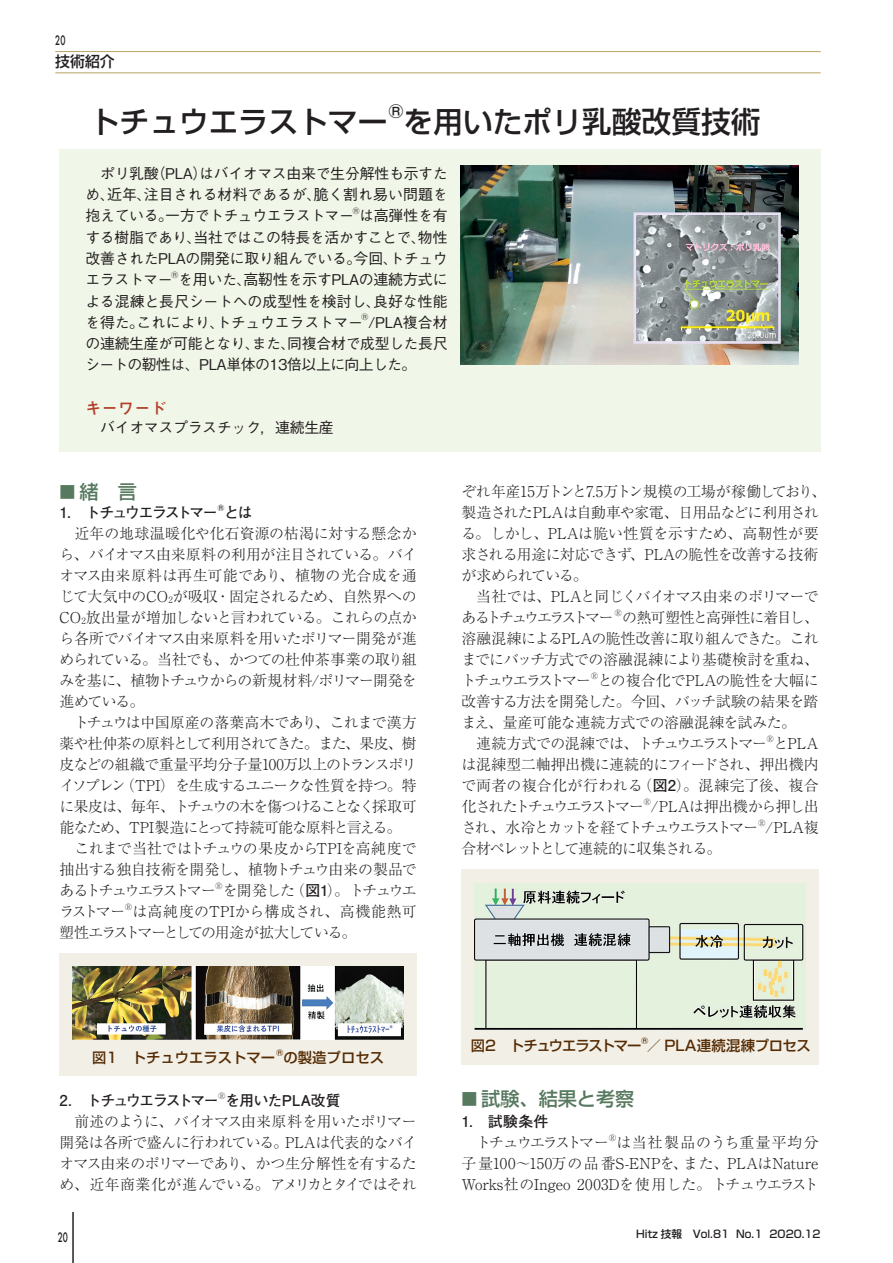
<style>
.page{position:relative;width:893px;height:1263px;background:#fff}
.page>*{position:absolute;margin:0;border:0;box-sizing:border-box;transform-origin:0 0}
.t1{font:29.7px "Shin Go Pr 5 Medium 90 pv RKSJ H";color:#231f20}
.t2{font:19.2px "Shin Go Pro Medium 90 pv RKSJ H";color:#57795f}
.t3{font:17.4px "Shin Go Pr 5 Medium 90 pv RKSJ H";color:#231f20}
.t4{font:15.9px "Mi Go MB1 Std De Bold 90 pv RKSJ H";letter-spacing:.025em;color:#b2402a}
.t5{font:14.85px/21px "Ryumin Pr 5 Light 90 pv RKSJ H";letter-spacing:-.035em;color:#231f20;text-align:justify}
.t6{font:14.85px/21.3px "Gothic BBB Pr 6 Medium 90 pv RKSJ H";letter-spacing:-.02em;color:#231f20;text-align:justify}
.t7{font:14.85px/21px "Ryumin Pr 5 Light 90 pv RKSJ H";letter-spacing:-.015em;color:#231f20}
.t8{font:14.85px/21px "Ryumin Pr 5 Light 90 pv RKSJ H";letter-spacing:-.08em;color:#231f20}
.t9{font:14.85px "Futo Go B101 Pr 6 Bold 90 pv RKSJ H";letter-spacing:-.1em;color:#231f20}
.t10{font:14.85px "Ryumin Pr 5 Light 90 pv RKSJ H";letter-spacing:-.085em;color:#231f20}
.t11{font:14.85px "Futo Go B101 Pr 6 Bold 90 pv RKSJ H";letter-spacing:-.125em;color:#231f20}
.t12{font:14.85px "Ryumin Pr 5 Light 90 pv RKSJ H";letter-spacing:-.125em;color:#231f20}
.t13{font:14.85px "Futo Go B101 Pr 6 Bold 90 pv RKSJ H";letter-spacing:-.02em;color:#231f20}
.t14{font:14.85px "Shin Go Pro Medium 90 pv RKSJ H";color:#231f20}
.t15{font:14.4px "Shin Go Pr 5 Medium 90 pv RKSJ H";letter-spacing:-.03em;color:#552b03}
.t16{font:14.4px "Shin Go Pr 5 Medium 90 pv RKSJ H";color:#552b03}
.t17{font:500 12.75px "Futura";color:#231f20;scale:.65 1}
.t18{font:10.65px "Shin Go Pro Medium 90 pv RKSJ H";color:#231f20}
.t19{font:8.7px "Ryumin Pr 5 Light 90 pv RKSJ H";color:#231f20}
.t20{font:8.7px "Gothic BBB Pr 6 Medium 90 pv RKSJ H";color:#231f20}
.t21{font:8.7px "Futo Go B101 Pr 6 Bold 90 pv RKSJ H";color:#231f20}
.t22{font:8.4px "Shin Go Pr 5 Medium 90 pv RKSJ H";color:#552b03}
.s1{font-size:15.9px}
.s2{font-size:8.7px}
.s3{font-family:"Futo Go B101 Pr 6 Bold 90 pv RKSJ H"}
</style>
<div class="page">
<hr style="left:72px;top:1212px;width:2px;height:51px;background:#231f20">
<hr style="left:55px;top:51px;width:766px;height:1px;background:#bea86d">
<hr style="left:55px;top:72px;width:766px;height:1px;background:#bea86d">
<div style="left:60px;top:149px;width:761px;height:303px;background:#f1f7e8"></div>
<img style="left:460px;top:166px;width:338px;height:198px">
<div style="left:461px;top:870px;width:358px;height:195px;background:#f2efe6"></div>
<div style="left:60px;top:954px;width:357px;height:122px;background:#f2efe6"></div>
<img style="left:72px;top:966px;width:332px;height:74px">
<img style="left:474px;top:883px;width:332px;height:146px">
<p class="t17" style="left:55px;top:32px;width:17px">20</p>
<p class="t14" style="left:55px;top:56px;width:61px">技術紹介</p>
<h1 class="t1" style="left:90px;top:110px;width:299px">トチュウエラストマー</h1>
<p class="t3" style="left:388px;top:105px;width:17px">®</p>
<h1 class="t1" style="left:403px;top:110px;width:359px">を用いたポリ乳酸改質技術</h1>
<p class="t6" style="left:85px;top:165px;width:364px">　ポリ乳酸（PLA）はバイオマス由来で生分解性も示すため、近年、注目される材料であるが、脆く割れ易い問題を抱えている。一方でトチュウエラストマーは高弾性を有</p>
<p class="t20" style="left:353px;top:208px;width:9px">®</p>
<p class="t6" style="left:85px;top:228px;width:364px">する樹脂であり、当社ではこの特長を活かすことで、物性改善されたPLAの開発に取り組んでいる。今回、トチュウエラストマーを用いた、高靭性を示すPLAの連続方式に</p>
<p class="t20" style="left:171px;top:271px;width:9px">®</p>
<p class="t6" style="left:85px;top:292px;width:364px">よる混練と長尺シートへの成型性を検討し、良好な性能を得た。これにより、トチュウエラストマー /PLA複合材</p>
<p class="t20" style="left:361px;top:314px;width:9px">®</p>
<p class="t6" style="left:85px;top:335px;width:364px">の連続生産が可能となり、また、同複合材で成型した長尺シートの靭性は、PLA単体の13倍以上に向上した。</p>
<p class="t4" style="left:86px;top:402px;width:83px">キーワード</p>
<p class="t6" style="left:86px;top:419px;width:250px">　バイオマスプラスチック，連続生産</p>
<p class="t2" style="left:60px;top:484px;width:79px"><span class="s1">■</span> 緒　言</p>
<p class="t9" style="left:60px;top:507px;width:195px">1.　トチュウエラストマーとは</p>
<p class="t21" style="left:217px;top:504px;width:9px">®</p>
<p class="t5" style="left:60px;top:525px;width:359px;text-align:left">　近年の地球温暖化や化石資源の枯渇に対する懸念から、バイオマス由来原料の利用が注目されている。バイオマス由来原料は再生可能であり、植物の光合成を通じて大気中のCO<span class="s2">2</span>が吸収・固定されるため、自然界への<br>CO<span class="s2">2</span>放出量が増加しないと言われている。これらの点から各所でバイオマス由来原料を用いたポリマー開発が進められている。当社でも、かつての杜仲茶事業の取り組みを基に、植物トチュウからの新規材料/ポリマー開発を進めている。<br>　トチュウは中国原産の落葉高木であり、これまで漢方薬や杜仲茶の原料として利用されてきた。また、果皮、樹皮などの組織で重量平均分子量100万以上のトランスポリイソプレン（TPI）を生成するユニークな性質を持つ。特に果皮は、毎年、トチュウの木を傷つけることなく採取可能なため、TPI製造にとって持続可能な原料と言える。　これまで当社ではトチュウの果皮からTPIを高純度で抽出する独自技術を開発し、植物トチュウ由来の製品であるトチュウエラストマーを開発した（<span class="s3">図1</span>）。トチュウエ</p>
<p class="t19" style="left:215px;top:882px;width:9px">®</p>
<p class="t5" style="left:60px;top:903px;width:67px">ラストマー</p>
<p class="t19" style="left:125px;top:903px;width:9px">®</p>
<p class="t7" style="left:60px;top:903px;width:359px;text-indent:73px">は高純度のTPIから構成され、高機能熱可塑性エラストマーとしての用途が拡大している。</p>
<p class="t5" style="left:461px;top:483px;width:366px;text-align:left">ぞれ年産15万トンと7.5万トン規模の工場が稼働しており、製造されたPLAは自動車や家電、日用品などに利用される。しかし、PLAは脆い性質を示すため、高靭性が要求される用途に対応できず、PLAの脆性を改善する技術が求められている。<br>　当社では、PLAと同じくバイオマス由来のポリマーであるトチュウエラストマー</p>
<p class="t19" style="left:615px;top:609px;width:9px">®</p>
<p class="t5" style="left:461px;top:609px;width:359px;text-indent:161px">の熱可塑性と高弾性に着目し、溶融混練によるPLAの脆性改善に取り組んできた。これまでにバッチ方式での溶融混練により基礎検討を重ね、トチュウエラストマーとの複合化でPLAの脆性を大幅に</p>
<p class="t19" style="left:591px;top:672px;width:9px">®</p>
<p class="t5" style="left:461px;top:693px;width:359px;text-align:left">改善する方法を開発した。今回、バッチ試験の結果を踏まえ、量産可能な連続方式での溶融混練を試みた。<br>　連続方式での混練では、トチュウエラストマーとPLA</p>
<p class="t19" style="left:766px;top:735px;width:9px">®</p>
<p class="t5" style="left:461px;top:756px;width:359px">は混練型二軸押出機に連続的にフィードされ、押出機内で両者の複合化が行われる（<span class="s3">図2</span>）。混練完了後、複合化されたトチュウエラストマー</p>
<p class="t19" style="left:643px;top:798px;width:9px">®</p>
<p class="t8" style="left:461px;top:798px;width:359px;text-indent:189px">/PLAは押出機から押し出され、水冷とカットを経てトチュウエラストマー</p>
<p class="t19" style="left:758px;top:819px;width:9px">®</p>
<p class="t5" style="left:765px;top:819px;width:55px">/PLA複</p>
<p class="t10" style="left:461px;top:843px;width:262px">合材ペレットとして連続的に収集される。</p>
<p class="t16" style="left:92px;top:1052px;width:185px">図1　トチュウエラストマー</p>
<p class="t22" style="left:276px;top:1049px;width:9px">®</p>
<p class="t16" style="left:284px;top:1052px;width:102px">の製造プロセス</p>
<p class="t11" style="left:60px;top:1095px;width:161px">2.　トチュウエラストマー</p>
<p class="t19" style="left:218px;top:1092px;width:9px">®</p>
<p class="t13" style="left:225px;top:1095px;width:117px">を用いたPLA改質</p>
<p class="t5" style="left:60px;top:1113px;width:359px">　前述のように、バイオマス由来原料を用いたポリマー開発は各所で盛んに行われている。PLAは代表的なバイオマス由来のポリマーであり、かつ生分解性を有するため、近年商業化が進んでいる。アメリカとタイではそれ</p>
<p class="t22" style="left:641px;top:1037px;width:9px">®</p>
<p class="t15" style="left:471px;top:1040px;width:341px">図2　トチュウエラストマー／ PLA連続混練プロセス</p>
<p class="t2" style="left:461px;top:1091px;width:175px"><span class="s1">■</span> 試験、結果と考察</p>
<p class="t9" style="left:461px;top:1116px;width:89px">1.　試験条件</p>
<p class="t12" style="left:461px;top:1137px;width:149px">　トチュウエラストマー</p>
<p class="t19" style="left:609px;top:1134px;width:9px">®</p>
<p class="t5" style="left:461px;top:1134px;width:359px;text-indent:155px">は当社製品のうち重量平均分子量100～150万の品番S-ENPを、また、PLAはNature Works社のIngeo 2003Dを使用した。トチュウエラスト</p>
<p class="t17" style="left:58px;top:1229px;width:17px">20</p>
<p class="t18" style="left:636px;top:1230px;width:186px">Hitz 技報　Vol.81 No.1 2020.12</p>
</div>
